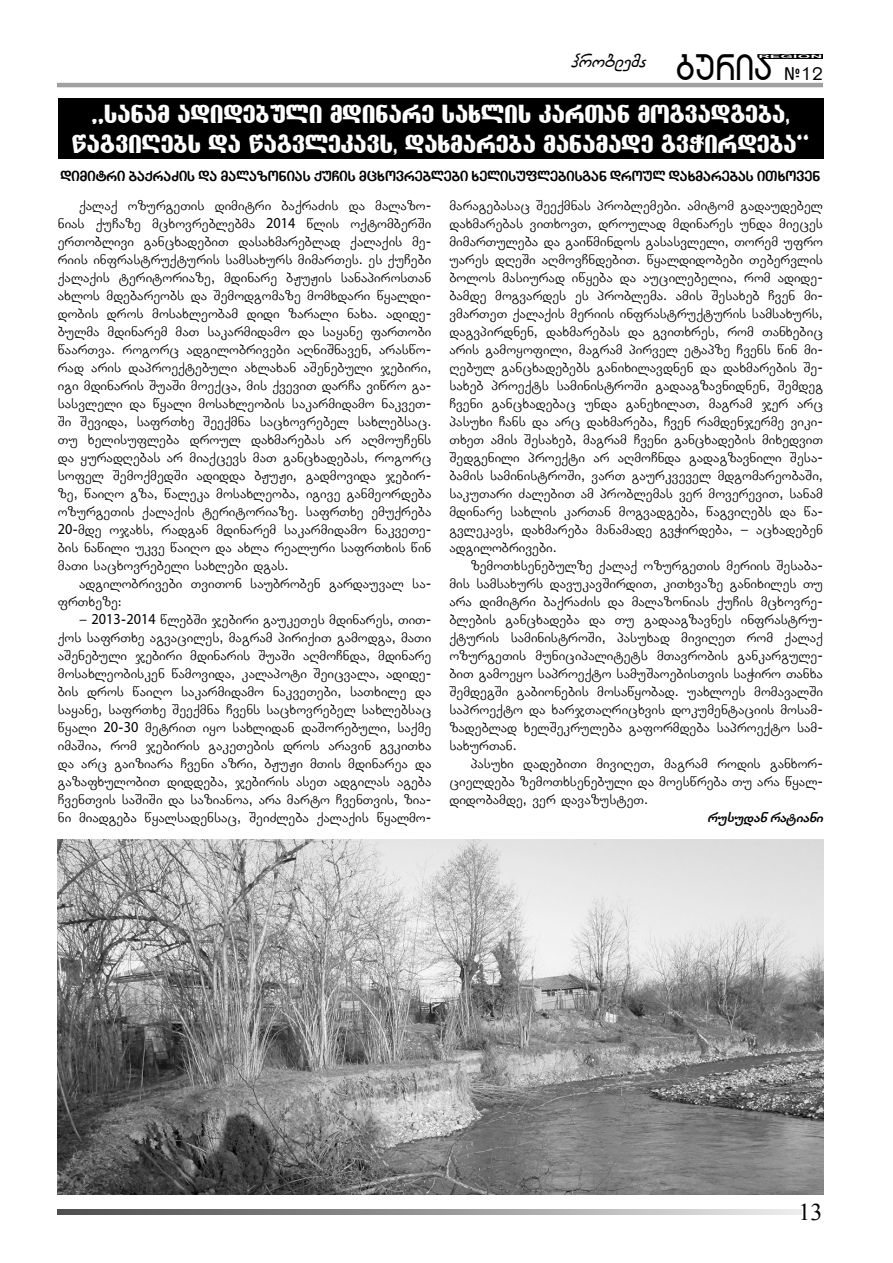
<style>
.page{position:relative;width:893px;height:1263px;background:#fff}
.page>*{position:absolute;margin:0;border:0;box-sizing:border-box;transform-origin:0 0}
.t1{font:40.35px "Mrgvlovani";color:#000;scale:.9 1}
.t2{font:30px/30px "Grotesk";color:#fff;text-align:center}
.t3{font:24px "Times New Roman";color:#000}
.t4{font:18px "Sanet";color:#000}
.t5{font:700 14.7px "A Kolkhety M";color:#000}
.t6{font:14.25px/18px "A Kolkhety N";color:#000;text-align:justify}
.t7{font:italic 700 14.25px "A Kolkhety N";color:#000}
.t8{font:italic 14.25px "Saba";color:#000}
.t9{font:4.65px "Arial Rounded MT Bold";color:#fff;scale:3.42 1}
</style>
<div class="page">
<img style="left:57px;top:1210px;width:744px;height:4px">
<div style="left:759px;top:54px;width:64px;height:5px;background:#000"></div>
<hr style="left:57px;top:83px;width:766px;height:4px;background:#a1a1a1">
<div style="left:58px;top:98px;width:766px;height:61px;background:#000"></div>
<img style="left:58px;top:840px;width:765px;height:355px">
<p class="t8" style="left:571px;top:53px;width:81px">problema</p>
<h1 class="t1" style="left:676px;top:49px;width:109px">GURIA</h1>
<p class="t9" style="left:758px;top:54px;width:20px">REGION</p>
<p class="t4" style="left:785px;top:63px;width:40px">#12</p>
<h2 class="t2" style="left:72px;top:97px;width:739px">`SANAM ADIDEBULI MDINARE SAXLIS KARTAN MOGVADGEBA,<br>WAGVIREBS DA WAGVLEKAVS, DAXMAREBA MANAMADE GVWIRDEBA~</h2>
<p class="t5" style="left:61px;top:168px;width:761px">DIMITRI BAQRAZIS DA MALAZONIAS QUCIS MCXOVREBLEBI XELISUFLEBISGAN DROUL DAXMAREBAS ITXOVEN</p>
<p class="t6" style="left:58px;top:196px;width:375px;text-indent:21px">QALAQ OZURGETIS DIMITRI BAQRAZIS DA MALAZO-NIAS QUCAZE MCXOVREBLEBMA 2014 WLIS OQTOMBERSI ERTOBLIVI GANCXADEBIT DASAXMAREBLAD QALAQIS ME-RIIS INFRASTRUQTURIS SAMSAXURS MIMARTES. ES QUCEBI QALAQIS TERITORIAZE, MDINARE BJUJIS SANAPIROSTAN AXLOS MDEBAREOBS DA SEMODGOMAZE MOMXDARI WYALDI-DOBIS DROS MOSAXLEOBAM DIDI ZARALI NAXA. ADIDE-BULMA MDINAREM MAT SAKARMIDAMO DA SAYANE FARTOBI WAARTVA. ROGORC ADGILOBRIVEBI ARNISNAVEN, ARASWO-RAD ARIS DAPROEQTEBULI AXLAXAN ASENEBULI JEBIRI, IGI MDINARIS SUASI MOEQCA, MIS QVEVIT DARCA VIWRO GA-SASVLELI DA WYALI MOSAXLEOBIS SAKARMIDAMO NAKVET-SI SEVIDA, SAFRTXE SEEQMNA SACXOVREBEL SAXLEBSAC.<br>TU XELISUFLEBA DROUL DAXMAREBAS AR ARMOUCENS DA YURADREBAS AR MIAQCEVS MAT GANCXADEBAS, ROGORC SOFEL SEMOQMEDSI ADIDDA BJUJI, GADMOVIDA JEBIR-ZE, WAIRO GZA, WALEKA MOSAXLEOBA, IGIVE GANMEORDEBA OZURGETIS QALAQIS TERITORIAZE. SAFRTXE EMUQREBA 20-MDE OJAXS, RADGAN MDINAREM SAKARMIDAMO NAKVETE-BIS NAWILI UKVE WAIRO DA AXLA REALURI SAFRTXIS WIN MATI SACXOVREBELI SAXLEBI DGAS.</p>
<p class="t6" style="left:58px;top:574px;width:375px;text-indent:21px">ADGILOBRIVEBI TVITON SAUBROBEN GARDAUVAL SA-<br>FRTXEZE:</p>
<p class="t6" style="left:58px;top:610px;width:375px;text-indent:21px">_ 2013-2014 WLEBSI JEBIRI GAUKETES MDINARES, TIT-QOS SAFRTXE AGVACILES, MAGRAM PIRIQIT GAMODGA, MATI ASENEBULI JEBIRI MDINARIS SUASI ARMOCNDA, MDINARE MOSAXLEOBISKEN WAMOVIDA, KALAPOTI SEICVALA, ADIDE-BIS DROS WAIRO SAKARMIDAMO NAKVETEBI, SATXILE DA SAYANE, SAFRTXE SEEQMNA CVENS SACXOVREBEL SAXLEBSAC WYALI 20-30 METRIT IYO SAXLIDAN DASOREBULI, SAQME IMASIA, ROM JEBIRIS GAKETEBIS DROS ARAVIN GVKITXA DA ARC GAIZIARA CVENI AZRI, BJUJI MTIS MDINAREA DA GAZAFXULOBIT DIDDEBA, JEBIRIS ASET ADGILAS AGEBA CVENTVIS SASISI DA SAZIANOA, ARA MARTO CVENTVIS, ZIA-NI MIADGEBA WYALSADENSAC, SEIZLEBA QALAQIS WYALMO-</p>
<p class="t6" style="left:449px;top:196px;width:375px">MARAGEBASAC SEEQMNAS PROBLEMEBI. AMITOM GADAUDEBEL DAXMAREBAS VITXOVT, DROULAD MDINARES UNDA MIECES MIMARTULEBA DA GAIWMINDOS GASASVLELI, TOREM UFRO UARES DRESI ARMOVCNDEBIT. WYALDIDOBEBI TEBERVLIS BOLOS MASIURAD IWYEBA DA AUCILEBELIA, ROM ADIDE-BAMDE MOGVARDES ES PROBLEMA. AMIS SESAXEB CVEN MI-VMARTET QALAQIS MERIIS INFRASTRUQTURIS SAMSAXURS, DAGVPIRDNEN, DAXMAREBAS DA GVITXRES, ROM TANXEBIC ARIS GAMOYOFILI, MAGRAM PIRVEL ETAPZE CVENS WIN MI-REBUL GANCXADEBEBS GANIXILAVDNEN DA DAXMAREBIS SE-SAXEB PROEQTS SAMINISTROSI GADAAGZAVNIDNEN, SEMDEG CVENI GANCXADEBAC UNDA GANEXILAT, MAGRAM JER ARC PASUXI CANS DA ARC DAXMAREBA, CVEN RAMDENJERME VIKI-TXET AMIS SESAXEB, MAGRAM CVENI GANCXADEBIS MIXEDVIT SEDGENILI PROEQTI AR ARMOCNDA GADAGZAVNILI SESA-BAMIS SAMINISTROSI, VART GAURKVEVEL MDGOMAREOBASI, SAKUTARI ZALEBIT AM PROBLEMAS VER MOVEREVIT, SANAM MDINARE SAXLIS KARTAN MOGVADGEBA, WAGVIREBS DA WA-GVLEKAVS, DAXMAREBA MANAMADE GVWIRDEBA, _ ACXADEBEN ADGILOBRIVEBI.</p>
<p class="t6" style="left:449px;top:556px;width:375px;text-indent:21px">ZEMOTXSENEBULZE QALAQ OZURGETIS MERIIS SESABA-MIS SAMSAXURS DAVUKAVSIRDIT, KITXVAZE GANIXILES TU ARA DIMITRI BAQRAZIS DA MALAZONIAS QUCIS MCXOVRE-BLEBIS GANCXADEBA DA TU GADAAGZAVNES INFRASTRU-QTURIS SAMINISTROSI, PASUXAD MIVIRET ROM QALAQ OZURGETIS MUNICIPALITETS MTAVROBIS GANKARGULE-BIT GAMOEYO SAPROEQTO SAMUSAOEBISTVIS SAWIRO TANXA SEMDEGSI GABIONEBIS MOSAWYOBAD. UAXLOES MOMAVALSI SAPROEQTO DA XARJTARRICXVIS DOKUMENTACIIS MOSAM-ZADEBLAD XELSEKRULEBA GAFORMDEBA SAPROEQTO SAM-SAXURTAN.</p>
<p class="t6" style="left:449px;top:754px;width:375px;text-indent:21px">PASUXI DADEBITI MIVIRET, MAGRAM RODIS GANXOR-CIELDEBA ZEMOTXSENEBULI DA MOESWREBA TU ARA WYAL-DIDOBAMDE, VER DAVAZUSTET.</p>
<p class="t7" style="left:707px;top:809px;width:117px">RUSUDAN RATIANI</p>
<h3 class="t3" style="left:799px;top:1199px;width:25px">13</h3>
</div>
